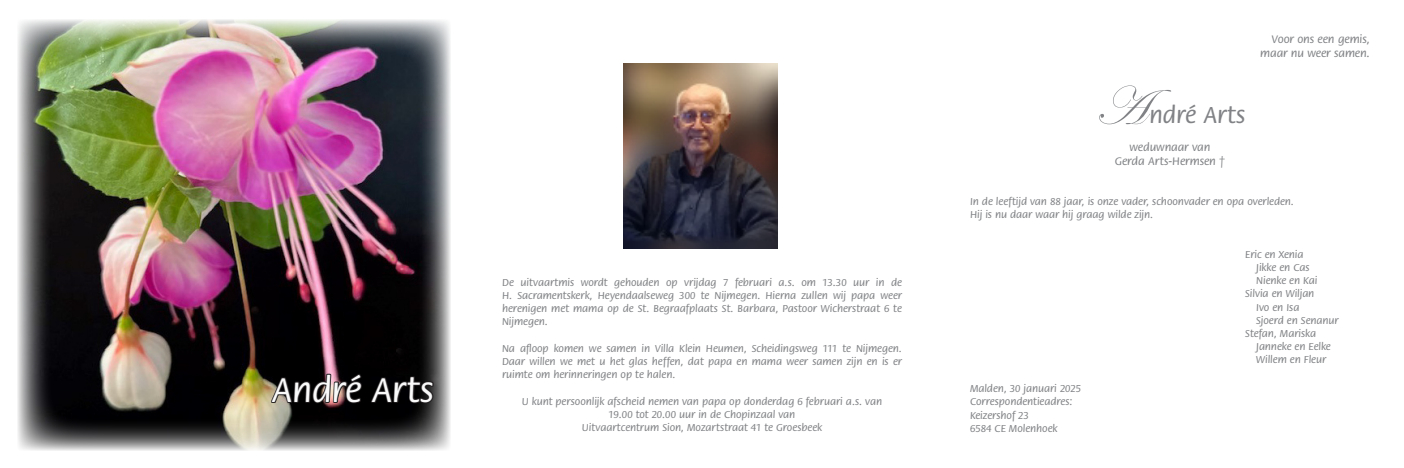
<style>
.page{position:relative;width:1404px;height:468px;background:#fff}
.page>*{position:absolute;margin:0;border:0;box-sizing:border-box;transform-origin:0 0}
.t1{font:500 37px "Flora Std";letter-spacing:-.01em;color:#fafafa}
.t2{font:500 25px "Flora Std";letter-spacing:-.005em;color:#808285}
.naam_partner{font:500 12px "Flora Std";letter-spacing:-.01em;color:#808285}
.t3{font:500 11px/13.2px "Flora Std";letter-spacing:-.005em;color:#808285;text-align:justify}
.s1{font-family:"Edwardian Script ITC";font-weight:400;font-size:55px}
</style>
<div class="page">
<img style="left:17px;top:19px;width:433px;height:432px">
<svg style="left:269px;top:371px;width:94px;height:33px;background:#2f2726"></svg>
<svg style="left:369px;top:375px;width:65px;height:29px;background:#110f10"></svg>
<img style="left:623px;top:64px;width:154px;height:184px">
<p class="t1" style="left:272px;top:371px;width:163px">André Arts</p>
<p class="t3" style="left:502px;top:276px;width:401px">De uitvaartmis wordt gehouden op vrijdag 7 februari a.s. om 13.30 uur in de H. Sacramentskerk, Heyendaalseweg 300 te Nijmegen. Hierna zullen wij papa weer herenigen met mama op de St. Begraafplaats St. Barbara, Pastoor Wicherstraat 6 te Nijmegen.</p>
<p class="t3" style="left:502px;top:342px;width:401px">Na afloop komen we samen in Villa Klein Heumen, Scheidingsweg 111 te Nijmegen.<br>Daar willen we met u het glas heffen, dat papa en mama weer samen zijn en is er ruimte om herinneringen op te halen.</p>
<p class="t3" style="left:521px;top:395px;width:362px;text-align:center">U kunt persoonlijk afscheid nemen van papa op donderdag 6 februari a.s. van<br>19.00 tot 20.00 uur in de Chopinzaal van</p>
<p class="t3" style="left:582px;top:421px;width:242px">Uitvaartcentrum Sion, Mozartstraat 41 te Groesbeek</p>
<p class="naam_partner" style="left:1271px;top:33px;width:99px">Voor ons een gemis,</p>
<p class="naam_partner" style="left:1260px;top:47px;width:111px">maar nu weer samen.</p>
<p class="t2" style="left:1094px;top:102px;width:153px"><span class="s1">A</span>ndré Arts</p>
<p class="naam_partner" style="left:1129px;top:141px;width:82px">weduwnaar van</p>
<p class="naam_partner" style="left:1114px;top:155px;width:112px">Gerda Arts-Hermsen †</p>
<p class="t3" style="left:969px;top:195px;width:325px">In de leeftijd van 88 jaar, is onze vader, schoonvader en opa overleden.</p>
<p class="t3" style="left:969px;top:208px;width:185px">Hij is nu daar waar hij graag wilde zijn.</p>
<p class="t3" style="left:1244px;top:248px;width:60px">Eric en Xenia</p>
<p class="t3" style="left:1255px;top:261px;width:55px">Jikke en Cas</p>
<p class="t3" style="left:1255px;top:274px;width:63px">Nienke en Kai</p>
<p class="t3" style="left:1244px;top:287px;width:71px">Silvia en Wiljan</p>
<p class="t3" style="left:1255px;top:301px;width:45px">Ivo en Isa</p>
<p class="t3" style="left:1255px;top:314px;width:84px">Sjoerd en Senanur</p>
<p class="t3" style="left:1244px;top:327px;width:72px">Stefan, Mariska</p>
<p class="t3" style="left:1255px;top:340px;width:76px">Janneke en Eelke</p>
<p class="t3" style="left:1255px;top:353px;width:71px">Willem en Fleur</p>
<p class="t3" style="left:969px;top:382px;width:113px">Malden, 30 januari 2025</p>
<p class="t3" style="left:969px;top:395px;width:104px">Correspondentieadres:</p>
<p class="t3" style="left:969px;top:409px;width:60px">Keizershof 23</p>
<p class="t3" style="left:969px;top:422px;width:89px">6584 CE Molenhoek</p>
</div>
